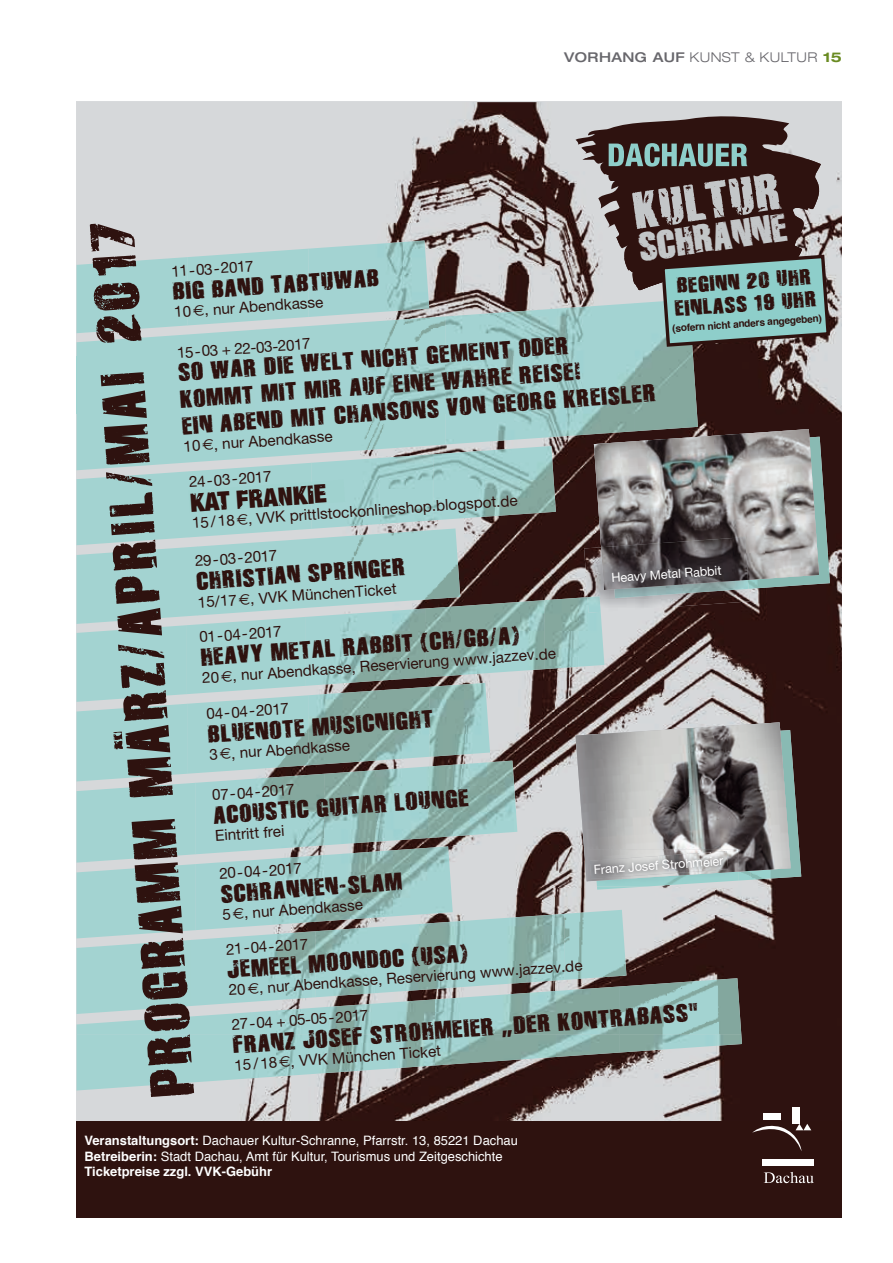
<style>
.page{position:relative;width:893px;height:1263px;background:#fff}
.page>*{position:absolute;margin:0;border:0;box-sizing:border-box;transform-origin:0 0}
.t1{font:61.05px "Disintegration";color:#2e120f}
.t2{font:51.45px "Disintegration";color:#c3c6c8}
.t3{font:39.3px "Disintegration";color:#c3c6c8}
.t4{font:900 expanded 25.5px "Helvetica Neue";color:#2f120f}
.t5{font:24.6px/26.8px "Disintegration";color:#2e120f;scale:1.05 1}
.t6{font:21.9px/22.5px "Disintegration";color:#2e120f;scale:1.05 1}
.t7{font:15.3px "Helvetica Neue";color:#2e120f}
.t8{font:300 expanded 13.5px "Helvetica Neue";letter-spacing:.03em;color:#68676c}
.t9{font:12.9px/15.6px "Helvetica";color:#fff}
.t10{font:12.6px "Helvetica Neue";color:#fff}
.t11{font:700 10.05px "Helvetica";color:#2e120f}
.s1{font-weight:500}
.s2{font-weight:700;color:#6a8b22}
.s3{font-weight:700}
.s4{font-family:"Euro Sans"}
</style>
<div class="page">
<img style="left:77px;top:102px;width:765px;height:1019px">
<div style="left:77px;top:330px;width:179px;height:140px;background:#a3d3d1"></div>
<img style="left:256px;top:316px;width:190px;height:142px">
<img style="left:445px;top:303px;width:190px;height:141px">
<img style="left:635px;top:349px;width:63px;height:80px">
<div style="left:77px;top:1121px;width:765px;height:97px;background:#2e120f"></div>
<div style="left:763px;top:1114px;width:18px;height:6px;background:#fff"></div>
<div style="left:792px;top:1107px;width:7px;height:17px;background:#fff"></div>
<svg style="left:752px;top:1118px;width:59px;height:33px"></svg>
<div style="left:763px;top:1159px;width:51px;height:6px;background:#fff"></div>
<svg style="left:764px;top:1172px;width:50px;height:11px"></svg>
<img style="left:77px;top:546px;width:121px;height:78px">
<img style="left:198px;top:537px;width:131px;height:78px">
<img style="left:329px;top:528px;width:131px;height:78px">
<img style="left:77px;top:257px;width:111px;height:76px">
<img style="left:187px;top:249px;width:122px;height:76px">
<img style="left:308px;top:240px;width:121px;height:77px">
<img style="left:77px;top:625px;width:109px;height:77px">
<img style="left:186px;top:617px;width:120px;height:77px">
<img style="left:306px;top:608px;width:119px;height:78px">
<img style="left:425px;top:600px;width:120px;height:77px">
<img style="left:545px;top:597px;width:59px;height:72px">
<img style="left:77px;top:783px;width:119px;height:155px">
<img style="left:195px;top:774px;width:129px;height:156px">
<img style="left:324px;top:765px;width:129px;height:156px">
<img style="left:77px;top:471px;width:112px;height:74px">
<img style="left:189px;top:463px;width:123px;height:74px">
<img style="left:311px;top:454px;width:123px;height:75px">
<img style="left:434px;top:446px;width:122px;height:74px">
<img style="left:77px;top:940px;width:114px;height:72px">
<img style="left:191px;top:931px;width:125px;height:75px">
<img style="left:315px;top:922px;width:125px;height:75px">
<img style="left:440px;top:914px;width:124px;height:72px">
<img style="left:564px;top:910px;width:62px;height:70px">
<img style="left:77px;top:1012px;width:174px;height:78px">
<img style="left:251px;top:999px;width:184px;height:79px">
<img style="left:435px;top:986px;width:184px;height:79px">
<img style="left:619px;top:978px;width:123px;height:74px">
<img style="left:77px;top:704px;width:111px;height:77px">
<img style="left:188px;top:695px;width:121px;height:79px">
<img style="left:309px;top:687px;width:121px;height:78px">
<img style="left:430px;top:683px;width:60px;height:74px">
<img style="left:453px;top:761px;width:64px;height:75px">
<img style="left:819px;top:437px;width:11px;height:152px">
<img style="left:594px;top:429px;width:225px;height:151px">
<img style="left:584px;top:547px;width:165px;height:65px">
<img style="left:587px;top:596px;width:14px;height:17px">
<img style="left:614px;top:590px;width:134px;height:8px">
<img style="left:601px;top:537px;width:147px;height:53px">
<img style="left:791px;top:730px;width:10px;height:150px">
<img style="left:597px;top:886px;width:50px;height:4px">
<img style="left:575px;top:722px;width:216px;height:159px">
<img style="left:588px;top:849px;width:150px;height:37px">
<img style="left:596px;top:872px;width:142px;height:14px">
<img style="left:590px;top:851px;width:138px;height:28px">
<svg style="left:575px;top:116px;width:257px;height:233px;background:#6d716f"></svg>
<div style="left:188px;top:480px;width:157px;height:33px;background:#a0d2cf"></div>
<p class="t8" style="left:564px;top:49px;width:279px"><span class="s1">VORHANG AUF</span> KUNST &amp; KULTUR <span class="s2">15</span></p>
<h2 class="t2" style="left:629px;top:178px;width:150px;rotate:-8deg">KULTUR</h2>
<h3 class="t3" style="left:635px;top:222px;width:151px;rotate:-8deg">SCHRANNE</h3>
<h1 class="t1" style="left:133px;top:1099px;width:879px;rotate:-94deg">PROGRAMM MÄRZ/APRIL/MAI 2017</h1>
<p class="t9" style="left:85px;top:1133px;width:435px"><span class="s3">Veranstaltungsort:</span> Dachauer Kultur-Schranne, Pfarrstr. 13, 85221 Dachau<br><span class="s3">Betreiberin:</span> Stadt Dachau, Amt für Kultur, Tourismus und Zeitgeschichte<br><span class="s3">Ticketpreise zzgl. VVK-Gebühr</span></p>
<p class="t7" style="left:171px;top:262px;width:84px;rotate:-4deg">11 - 03 - 2017</p>
<h3 class="t6" style="left:672px;top:274px;width:137px;rotate:-4deg">BEGINN 20 UHR<br>EINLASS 19 UHR</h3>
<p class="t11" style="left:672px;top:320px;width:151px;rotate:-4deg">(sofern nicht anders angegeben)</p>
<h3 class="t5" style="left:172px;top:278px;width:198px;rotate:-4deg">BIG BAND TABTUWAB</h3>
<p class="t7" style="left:174px;top:303px;width:151px;rotate:-4deg">10<span class="s4">€</span>, nur Abendkasse</p>
<p class="t7" style="left:176px;top:344px;width:135px;rotate:-4deg">15 - 03 + 22-03-2017</p>
<h3 class="t5" style="left:177px;top:358px;width:454px;rotate:-4deg">SO WAR DIE WELT NICHT GEMEINT ODER<br>KOMMT MIT MIR AUF EINE WAHRE REISE!<br>EIN ABEND MIT CHANSONS VON GEORG KREISLER</h3>
<p class="t7" style="left:183px;top:437px;width:151px;rotate:-4deg">10<span class="s4">€</span>, nur Abendkasse</p>
<p class="t7" style="left:189px;top:473px;width:84px;rotate:-4deg">24-03-2017</p>
<h3 class="t5" style="left:190px;top:488px;width:55px;rotate:-4deg">MHOO</h3>
<h3 class="t4" style="left:189px;top:486px;width:138px;rotate:-4deg">KAT FRANKIE</h3>
<p class="t7" style="left:191px;top:514px;width:328px;rotate:-4deg">15 / 18<span class="s4">€</span>, VVK prittlstockonlineshop.blogspot.de</p>
<p class="t7" style="left:194px;top:552px;width:84px;rotate:-4deg">29-03-2017</p>
<h3 class="t5" style="left:195px;top:567px;width:201px;rotate:-4deg">CHRISTIAN SPRINGER</h3>
<p class="t10" style="left:611px;top:570px;width:112px;rotate:-4deg">Heavy Metal Rabbit</p>
<p class="t7" style="left:197px;top:593px;width:201px;rotate:-4deg">15/17<span class="s4">€</span>, VVK MünchenTicket</p>
<h3 class="t5" style="left:200px;top:643px;width:306px;rotate:-4deg">HEAVY METAL RABBIT (CH/GB/A)</h3>
<p class="t7" style="left:199px;top:628px;width:84px;rotate:-4deg">01 - 04 - 2017</p>
<p class="t7" style="left:202px;top:668px;width:356px;rotate:-4deg">20<span class="s4">€</span>, nur Abendkasse, Reservierung www.jazzev.de</p>
<p class="t7" style="left:206px;top:705px;width:84px;rotate:-4deg">04-04-2017</p>
<h3 class="t5" style="left:207px;top:720px;width:216px;rotate:-4deg">BLUENOTE MUSICNIGHT</h3>
<p class="t7" style="left:209px;top:746px;width:143px;rotate:-4deg">3<span class="s4">€</span>, nur Abendkasse</p>
<p class="t7" style="left:212px;top:786px;width:84px;rotate:-4deg">07-04-2017</p>
<h3 class="t5" style="left:213px;top:801px;width:245px;rotate:-4deg">ACOUSTIC GUITAR LOUNGE</h3>
<p class="t7" style="left:214px;top:826px;width:71px;rotate:-4deg">Eintritt frei</p>
<p class="t10" style="left:593px;top:862px;width:132px;rotate:-4deg">Franz Josef Strohmeier</p>
<p class="t7" style="left:219px;top:864px;width:84px;rotate:-4deg">20 - 04 - 2017</p>
<h3 class="t5" style="left:220px;top:880px;width:175px;rotate:-4deg">SCHRANNEN-SLAM</h3>
<p class="t7" style="left:222px;top:905px;width:143px;rotate:-4deg">5<span class="s4">€</span>, nur Abendkasse</p>
<p class="t7" style="left:225px;top:940px;width:84px;rotate:-4deg">21 - 04 - 2017</p>
<h3 class="t5" style="left:226px;top:955px;width:231px;rotate:-4deg">JEMEEL MOONDOC (USA)</h3>
<p class="t7" style="left:228px;top:981px;width:356px;rotate:-4deg">20<span class="s4">€</span>, nur Abendkasse, Reservierung www.jazzev.de</p>
<p class="t7" style="left:231px;top:1015px;width:139px;rotate:-4deg">27-04 + 05-05-2017</p>
<h3 class="t5" style="left:232px;top:1031px;width:446px;rotate:-4deg">FRANZ JOSEF STROHMEIER „DER KONTRABASS"</h3>
<p class="t7" style="left:234px;top:1056px;width:209px;rotate:-4deg">15 / 18<span class="s4">€</span>, VVK München Ticket</p>
</div>
